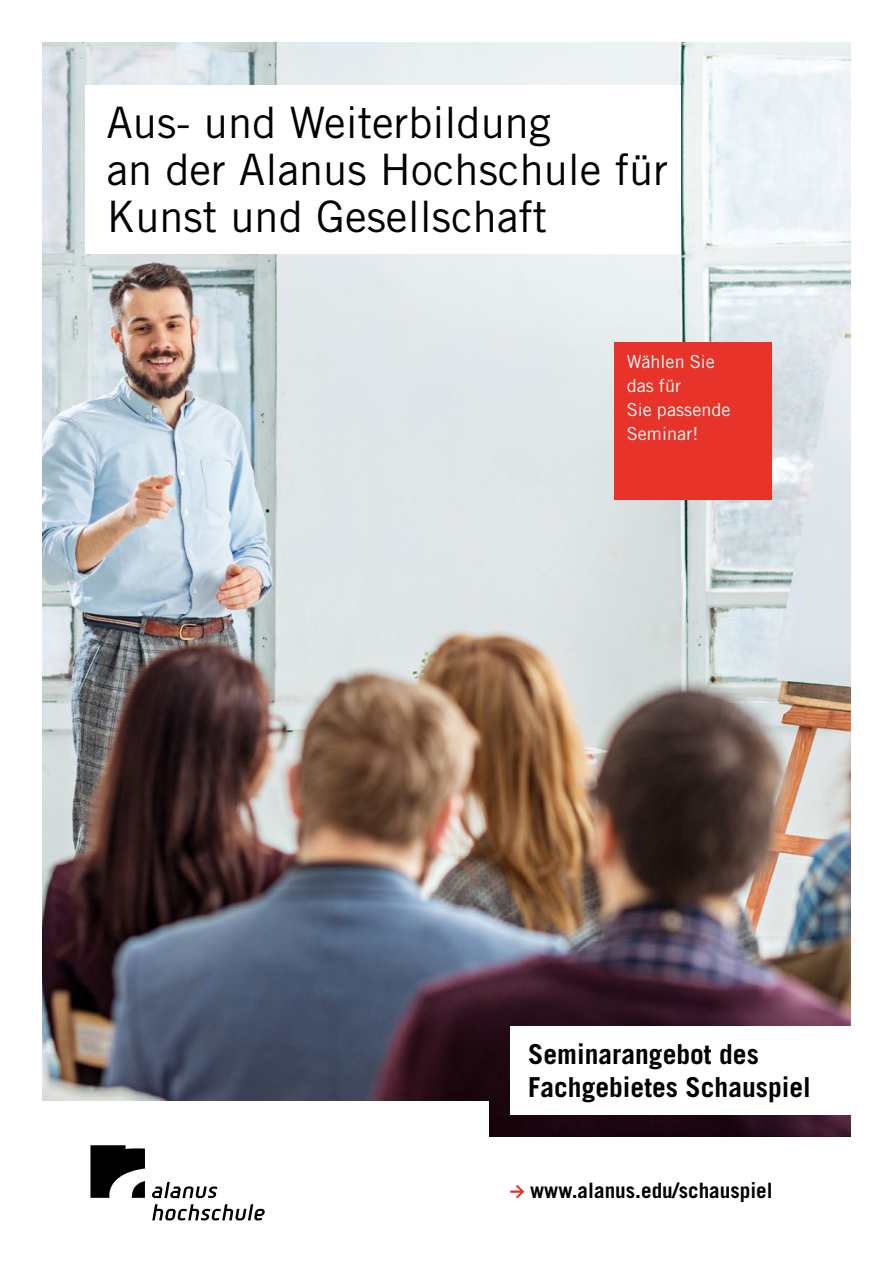
<style>
.page{position:relative;width:893px;height:1263px;background:#fff}
.page>*{position:absolute;margin:0;border:0;box-sizing:border-box;transform-origin:0 0}
.t1{font:43.35px/47.1px "Trade Gothic LT Std";color:#000}
.t2{font:700 27.45px/33px "Trade Gothic LT Std";color:#000}
.t3{font:700 21.15px "Trade Gothic LT Std";color:#000}
.t4{font:18px/24px "Trade Gothic LT Std";letter-spacing:.005em;color:#fff}
</style>
<div class="page">
<img style="left:43px;top:43px;width:807px;height:1093px">
<div style="left:85px;top:85px;width:595px;height:168px;background:#fff"></div>
<div style="left:510px;top:1026px;width:340px;height:89px;background:#fff"></div>
<div style="left:43px;top:1100px;width:446px;height:120px;background:#fff"></div>
<svg style="left:90px;top:1145px;width:55px;height:53px"></svg>
<svg style="left:152px;top:1204px;width:113px;height:16px"></svg>
<svg style="left:152px;top:1182px;width:65px;height:16px"></svg>
<svg style="left:510px;top:1185px;width:14px;height:13px"></svg>
<div style="left:614px;top:342px;width:157px;height:158px;background:#e7332a"></div>
<p class="t1" style="left:106px;top:98px;width:563px">Aus- und Weiterbildung<br>an der Alanus Hochschule für<br>Kunst und Gesellschaft</p>
<p class="t4" style="left:627px;top:349px;width:105px">Wählen Sie das für<br>Sie passende<br>Seminar!</p>
<p class="t2" style="left:528px;top:1037px;width:284px">Seminarangebot des<br>Fachgebietes Schauspiel</p>
<p class="t3" style="left:530px;top:1177px;width:244px">www.alanus.edu/schauspiel</p>
</div>
